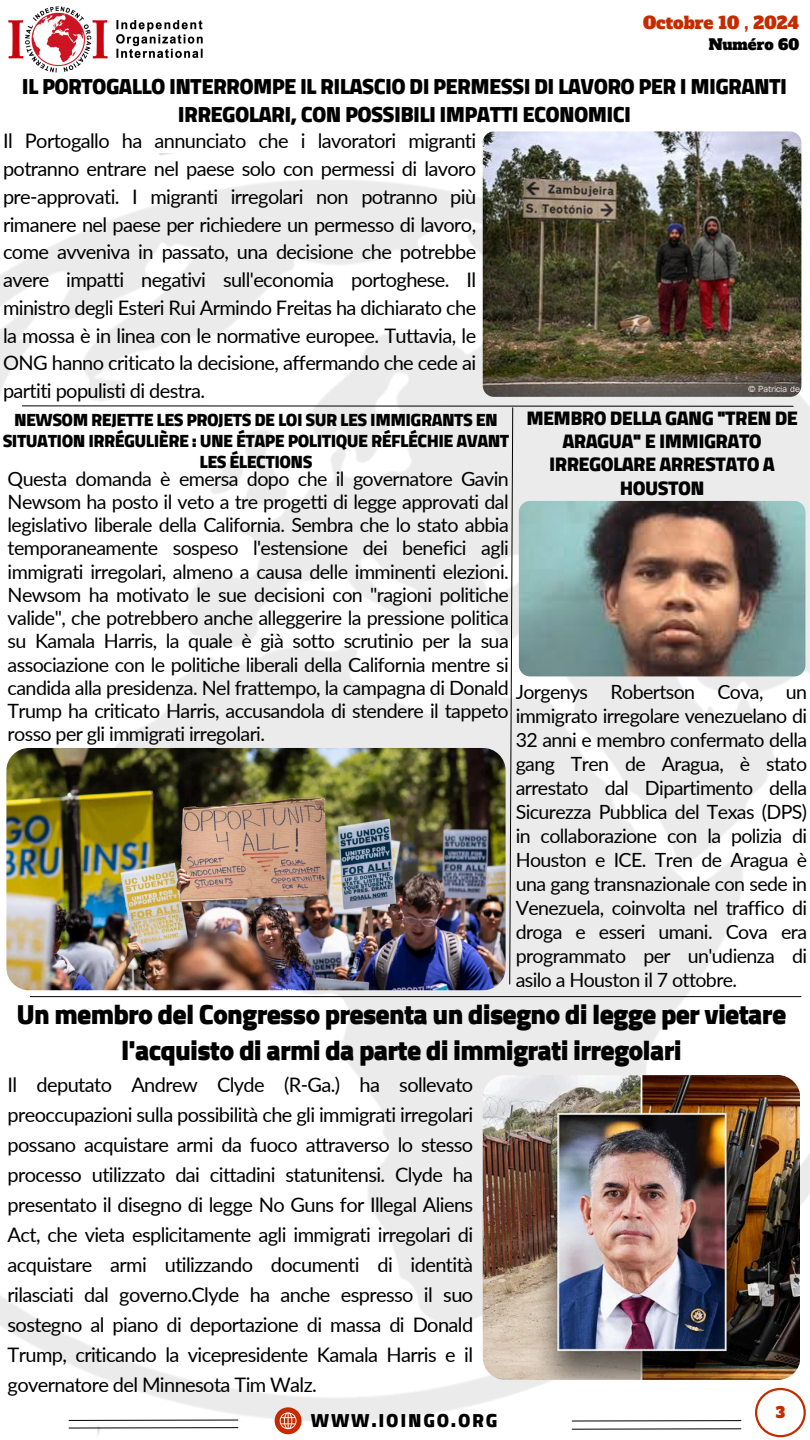
<style>
.page{position:relative;width:810px;height:1440px;background:#fff}
.page>*{position:absolute;margin:0;border:0;box-sizing:border-box;transform-origin:0 0}
.t1{font:900 28px/36.8px "Cairo";letter-spacing:-.03em;color:#000;text-align:center}
.t2{font:900 22.2px/28.5px "Cairo";letter-spacing:-.03em;color:#000;text-align:center}
.t3{font:20px/30px "Lato";letter-spacing:-.03em;color:#000;text-align:justify}
.t4{font:900 20px/23.2px "Cairo";letter-spacing:-.03em;color:#000;text-align:center}
.t5{font:19.7px/23.2px "Lato";letter-spacing:-.03em;color:#000;text-align:justify}
.t6{font:19.6px/24px "Lato";letter-spacing:-.03em;color:#000;text-align:justify}
.t7{font:900 19.2px "Cairo";letter-spacing:.09em;color:#000}
.t8{font:900 18px/21px "Cairo";letter-spacing:-.03em;color:#000;text-align:center}
.t9{font:16.7px "Alfa Slab One";color:#c42b00}
.t10{font:15px "Alfa Slab One";color:#c42b00}
.t11{font:14.7px "Alfa Slab One";color:#000}
</style>
<div class="page">
<img style="left:0;top:153px;width:810px;height:1283px">
<img style="left:794px;top:501px;width:11px;height:175px">
<img style="left:483px;top:131px;width:318px;height:266px;border-radius:11px">
<hr style="left:30px;top:996px;width:771px;height:1px;background:#000">
<svg style="left:755px;top:1388px;width:51px;height:49px"></svg>
<svg style="left:68px;top:1419px;width:171px;height:2px"></svg>
<svg style="left:275px;top:1407px;width:27px;height:27px"></svg>
<svg style="left:68px;top:1427px;width:171px;height:2px"></svg>
<svg style="left:571px;top:1420px;width:171px;height:2px"></svg>
<svg style="left:571px;top:1428px;width:171px;height:2px"></svg>
<svg style="left:22px;top:405px;width:772px;height:580px"></svg>
<img style="left:6px;top:748px;width:500px;height:242px;border-radius:22px">
<img style="left:8px;top:6px;width:195px;height:67px">
<img style="left:483px;top:1075px;width:317px;height:305px;border-radius:23px">
<p class="t9" style="left:643px;top:11px;width:158px">Octobre 10 , 2024</p>
<p class="t11" style="left:709px;top:35px;width:92px">Numéro 60</p>
<p class="t2" style="left:22px;top:72px;width:767px">IL PORTOGALLO INTERROMPE IL RILASCIO DI PERMESSI DI LAVORO PER I MIGRANTI<br>IRREGOLARI, CON POSSIBILI IMPATTI ECONOMICI</p>
<h4 class="t3" style="left:3px;top:127px;width:475px;line-height:27.8px">Il Portogallo ha annunciato che i lavoratori migranti potranno entrare nel paese solo con permessi di lavoro pre-approvati. I migranti irregolari non potranno più rimanere nel paese per richiedere un permesso di lavoro, come avveniva in passato, una decisione che potrebbe avere impatti negativi sull'economia portoghese. Il ministro degli Esteri Rui Armindo Freitas ha dichiarato che la mossa è in linea con le normative europee. Tuttavia, le ONG hanno criticato la decisione, affermando che cede ai partiti populisti di destra.</h4>
<h1 class="t4" style="left:526px;top:406px;width:273px">MEMBRO DELLA GANG "TREN DE<br>ARAGUA" E IMMIGRATO<br>IRREGOLARE ARRESTATO A<br>HOUSTON</h1>
<p class="t8" style="left:3px;top:409px;width:508px">NEWSOM REJETTE LES PROJETS DE LOI SUR LES IMMIGRANTS EN<br>SITUATION IRRÉGULIÈRE : UNE ÉTAPE POLITIQUE RÉFLÉCHIE AVANT<br>LES ÉLECTIONS</p>
<p class="t5" style="left:8px;top:466px;width:503px">Questa domanda è emersa dopo che il governatore Gavin Newsom ha posto il veto a tre progetti di legge approvati dal legislativo liberale della California. Sembra che lo stato abbia temporaneamente sospeso l'estensione dei benefici agli immigrati irregolari, almeno a causa delle imminenti elezioni.<br>Newsom ha motivato le sue decisioni con "ragioni politiche valide", che potrebbero anche alleggerire la pressione politica su Kamala Harris, la quale è già sotto scrutinio per la sua associazione con le politiche liberali della California mentre si candida alla presidenza. Nel frattempo, la campagna di Donald Trump ha criticato Harris, accusandola di stendere il tappeto rosso per gli immigrati irregolari.</p>
<p class="t6" style="left:516px;top:679px;width:293px">Jorgenys Robertson Cova, un immigrato irregolare venezuelano di 32 anni e membro confermato della gang Tren de Aragua, è stato arrestato dal Dipartimento della Sicurezza Pubblica del Texas (DPS) in collaborazione con la polizia di Houston e ICE. Tren de Aragua è una gang transnazionale con sede in Venezuela, coinvolta nel traffico di droga e esseri umani. Cova era programmato per un'udienza di asilo a Houston il 7 ottobre.</p>
<p class="t1" style="left:17px;top:996px;width:771px">Un membro del Congresso presenta un disegno di legge per vietare l'acquisto di armi da parte di immigrati irregolari</p>
<p class="t3" style="left:8px;top:1070px;width:467px">Il deputato Andrew Clyde (R-Ga.) ha sollevato preoccupazioni sulla possibilità che gli immigrati irregolari possano acquistare armi da fuoco attraverso lo stesso processo utilizzato dai cittadini statunitensi. Clyde ha presentato il disegno di legge No Guns for Illegal Aliens Act, che vieta esplicitamente agli immigrati irregolari di acquistare armi utilizzando documenti di identità rilasciati dal governo.Clyde ha anche espresso il suo sostegno al piano di deportazione di massa di Donald Trump, criticando la vicepresidente Kamala Harris e il governatore del Minnesota Tim Walz.</p>
<p class="t7" style="left:311px;top:1409px;width:188px">WWW.IOINGO.ORG</p>
<p class="t10" style="left:776px;top:1402px;width:11px">3</p>
</div>
